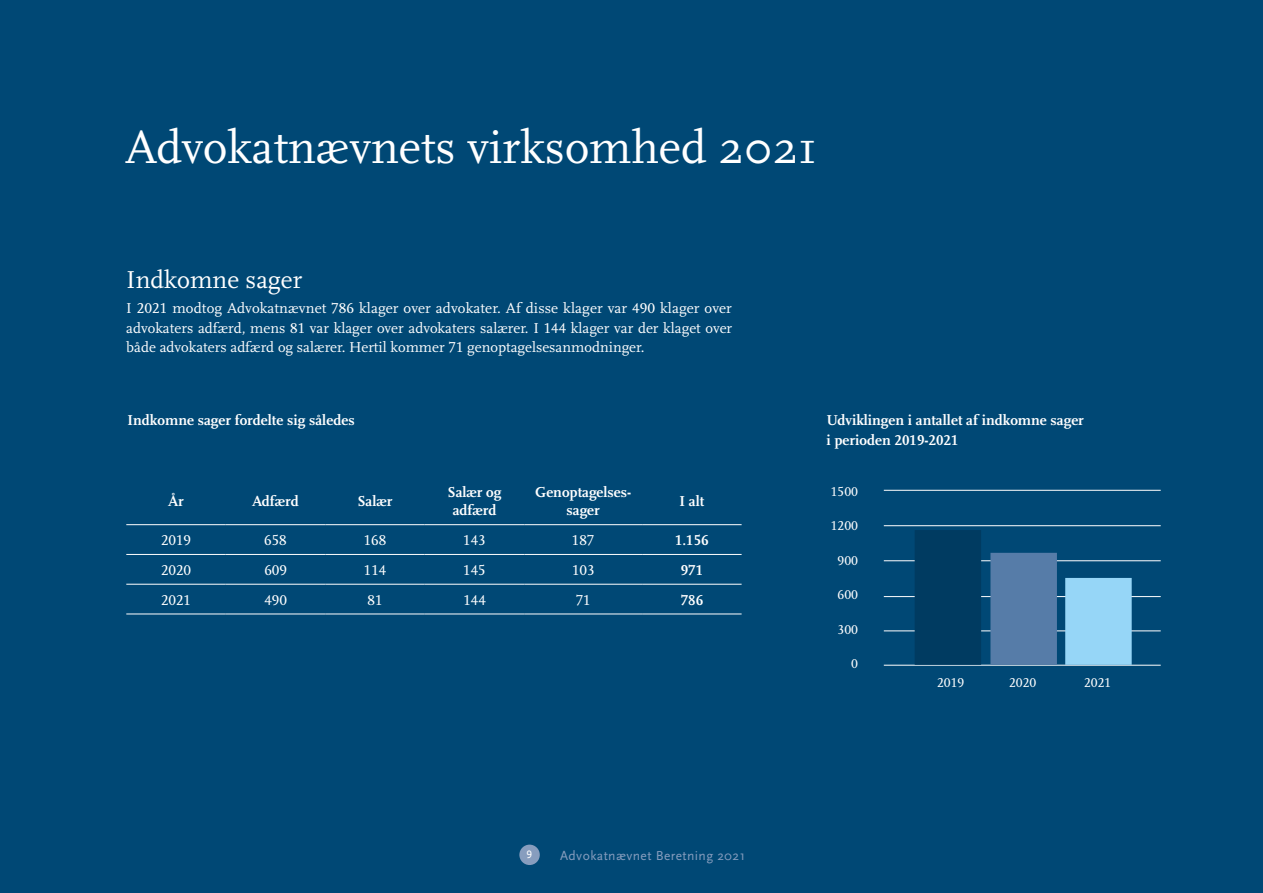
<style>
.page{position:relative;width:1263px;height:893px;background:#004875}
.page>*{position:absolute;margin:0;border:0;box-sizing:border-box;transform-origin:0 0}
.t1{font:48px "Scala Pro";color:#fff}
.t2{font:25.5px "Scala Pro";color:#fff}
.t3{font:15px/19.5px "Scala Pro";color:#fff;text-align:justify}
.t4{font:700 15px/18px "Scala Pro";color:#fff;text-align:center}
.t5{font:13.5px "Scala Pro";color:#fff}
.t6{font:13.5px "Scala Sans Pro";letter-spacing:.03em;color:#879dbe}
.t7{font:11.4px "Scala Sans Pro";color:#fff}
</style>
<div class="page">
<hr style="left:126px;top:524px;width:100px;height:1px;background:#fff">
<hr style="left:226px;top:524px;width:99px;height:1px;background:#fff">
<hr style="left:325px;top:524px;width:100px;height:1px;background:#fff">
<hr style="left:425px;top:524px;width:99px;height:1px;background:#fff">
<hr style="left:524px;top:524px;width:118px;height:1px;background:#fff">
<hr style="left:642px;top:524px;width:100px;height:1px;background:#fff">
<hr style="left:126px;top:554px;width:100px;height:1px;background:#fff">
<hr style="left:226px;top:554px;width:99px;height:1px;background:#fff">
<hr style="left:325px;top:554px;width:100px;height:1px;background:#fff">
<hr style="left:425px;top:554px;width:99px;height:1px;background:#fff">
<hr style="left:524px;top:554px;width:118px;height:1px;background:#fff">
<hr style="left:642px;top:554px;width:100px;height:1px;background:#fff">
<hr style="left:126px;top:584px;width:100px;height:1px;background:#fff">
<hr style="left:226px;top:584px;width:99px;height:1px;background:#fff">
<hr style="left:325px;top:584px;width:100px;height:1px;background:#fff">
<hr style="left:425px;top:584px;width:99px;height:1px;background:#fff">
<hr style="left:524px;top:584px;width:118px;height:1px;background:#fff">
<hr style="left:642px;top:584px;width:100px;height:1px;background:#fff">
<hr style="left:126px;top:614px;width:100px;height:1px;background:#fff">
<hr style="left:226px;top:614px;width:99px;height:1px;background:#fff">
<hr style="left:325px;top:614px;width:100px;height:1px;background:#fff">
<hr style="left:425px;top:614px;width:99px;height:1px;background:#fff">
<hr style="left:524px;top:614px;width:118px;height:1px;background:#fff">
<hr style="left:642px;top:614px;width:100px;height:1px;background:#fff">
<hr style="left:884px;top:490px;width:277px;height:1px;background:#fff">
<hr style="left:884px;top:665px;width:277px;height:1px;background:#fff">
<hr style="left:884px;top:630px;width:277px;height:1px;background:#fff">
<hr style="left:884px;top:596px;width:277px;height:1px;background:#fff">
<hr style="left:884px;top:560px;width:277px;height:1px;background:#fff">
<hr style="left:884px;top:525px;width:277px;height:1px;background:#fff">
<div style="left:1065px;top:578px;width:67px;height:87px;background:#96d6f7"></div>
<div style="left:990px;top:553px;width:67px;height:112px;background:#567ca8"></div>
<div style="left:915px;top:530px;width:66px;height:135px;background:#003b61"></div>
<div style="left:519px;top:845px;width:21px;height:20px;background:#879dbe;border-radius:50%"></div>
<h1 class="t1" style="left:125px;top:120px;width:693px">Advokatnævnets virksomhed 2021</h1>
<h2 class="t2" style="left:126px;top:265px;width:177px">Indkomne sager</h2>
<p class="t3" style="left:126px;top:299px;width:607px">I 2021 modtog Advokatnævnet 786 klager over advokater. Af disse klager var 490 klager over advokaters adfærd, mens 81 var klager over advokaters salærer. I 144 klager var der klaget over både advokaters adfærd og salærer. Hertil kommer 71 genoptagelsesanmodninger.</p>
<p class="t4" style="left:128px;top:411px;width:229px">Indkomne sager fordelte sig således</p>
<p class="t4" style="left:168px;top:492px;width:17px">År</p>
<p class="t4" style="left:252px;top:492px;width:48px">Adfærd</p>
<p class="t4" style="left:358px;top:492px;width:36px">Salær</p>
<p class="t4" style="left:448px;top:483px;width:55px">Salær og adfærd</p>
<p class="t4" style="left:535px;top:483px;width:97px">Genoptagelses&shy;sager</p>
<p class="t4" style="left:679px;top:492px;width:26px">I alt</p>
<p class="t3" style="left:161px;top:531px;width:31px">2019</p>
<p class="t3" style="left:264px;top:531px;width:24px">658</p>
<p class="t3" style="left:364px;top:531px;width:24px">168</p>
<p class="t3" style="left:463px;top:531px;width:24px">143</p>
<p class="t3" style="left:572px;top:531px;width:24px">187</p>
<p class="t4" style="left:675px;top:531px;width:35px">1.156</p>
<p class="t3" style="left:161px;top:560px;width:31px">2020</p>
<p class="t3" style="left:264px;top:560px;width:24px">609</p>
<p class="t3" style="left:364px;top:560px;width:24px">114</p>
<p class="t3" style="left:463px;top:560px;width:24px">145</p>
<p class="t3" style="left:572px;top:560px;width:24px">103</p>
<p class="t4" style="left:681px;top:561px;width:24px">971</p>
<p class="t3" style="left:161px;top:590px;width:31px">2021</p>
<p class="t3" style="left:264px;top:590px;width:24px">490</p>
<p class="t3" style="left:368px;top:590px;width:16px">81</p>
<p class="t3" style="left:463px;top:590px;width:24px">144</p>
<p class="t3" style="left:576px;top:590px;width:16px">71</p>
<p class="t4" style="left:681px;top:591px;width:24px">786</p>
<p class="t4" style="left:826px;top:410px;width:259px;line-height:19.5px;text-align:left">Udviklingen i antallet af indkomne sager i perioden 2019-2021</p>
<p class="t5" style="left:831px;top:484px;width:28px">1500</p>
<p class="t5" style="left:831px;top:518px;width:28px">1200</p>
<p class="t5" style="left:838px;top:553px;width:22px">900</p>
<p class="t5" style="left:838px;top:587px;width:22px">600</p>
<p class="t5" style="left:838px;top:622px;width:22px">300</p>
<p class="t5" style="left:851px;top:656px;width:8px">0</p>
<p class="t5" style="left:937px;top:675px;width:28px">2019</p>
<p class="t5" style="left:1009px;top:675px;width:28px">2020</p>
<p class="t5" style="left:1084px;top:675px;width:28px">2021</p>
<p class="t7" style="left:526px;top:848px;width:7px">9</p>
<p class="t6" style="left:560px;top:848px;width:186px">Advokatnævnet Beretning 2021</p>
</div>
